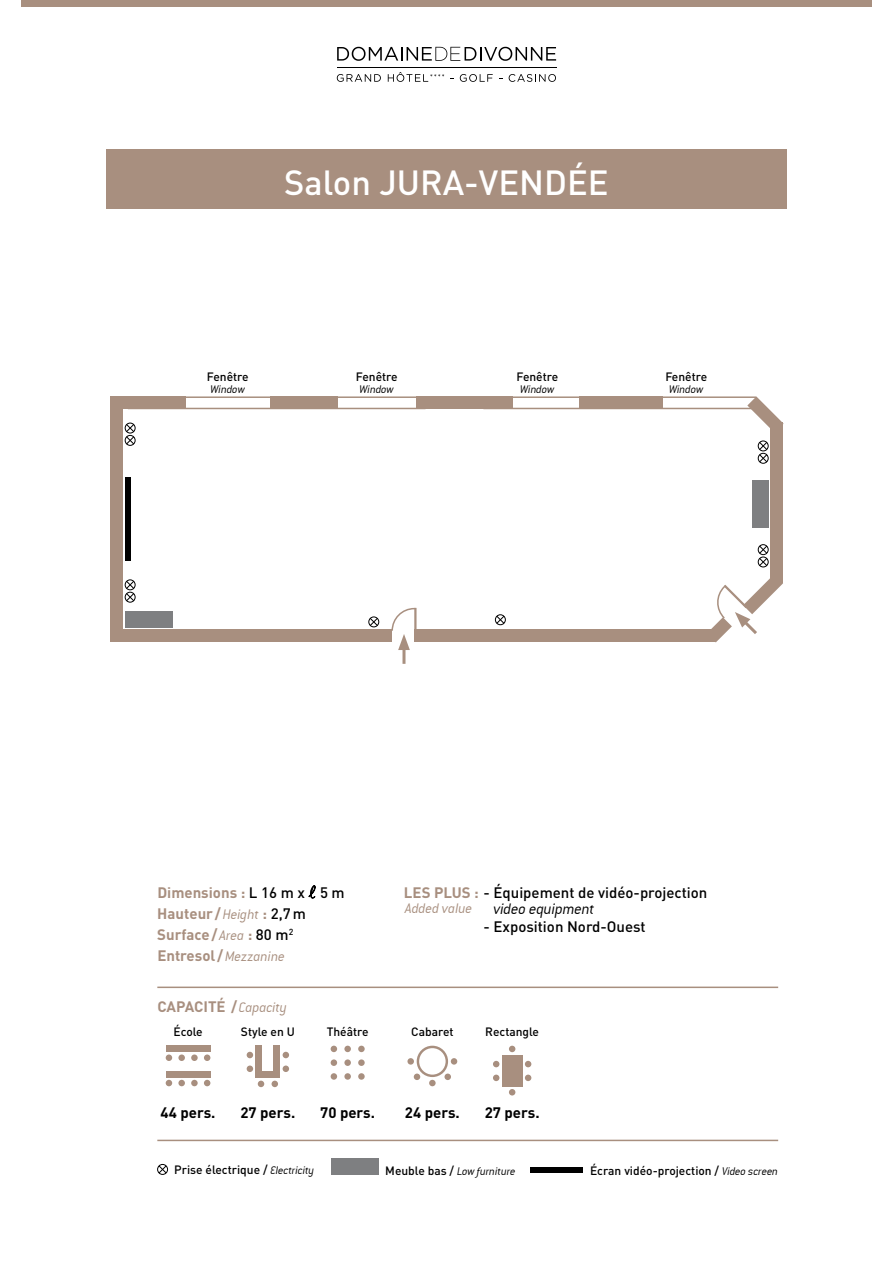
<style>
.page{position:relative;width:893px;height:1263px;background:#fff}
.page>*{position:absolute;margin:0;border:0;box-sizing:border-box;transform-origin:0 0}
.t1{font:500 34.5px "DIN";color:#fff}
.t2{font:italic 16.5px "Conduit ITCTT Light";letter-spacing:-.015em;color:#000}
.t3{font:700 15px/21px "DIN";color:#a88f7f}
.t4{font:500 15px "DIN";color:#000}
.t5{font:700 15px "DIN";color:#000}
.t6{font:italic 15px "Conduit ITCTT Light";letter-spacing:-.01em;color:#a88f7f}
.t7{font:500 12px "DIN";color:#000}
.t8{font:italic 12px "Conduit ITCTT Light";letter-spacing:-.01em;color:#000}
.s1{font-weight:500;color:#000}
.s2{font-family:"MT Extra";font-weight:400;font-size:18px;color:#000}
.s3{font-family:"Conduit ITCTT Light";font-weight:400;font-style:italic}
.s4{font-weight:700;color:#a88f7f}
.s5{font-family:"DIN";font-weight:500;font-style:normal}
</style>
<div class="page">
<div style="left:107px;top:149px;width:680px;height:59px;background:#a88f7f"></div>
<div style="left:21px;top:0;width:851px;height:7px;background:#a88f7f"></div>
<svg style="left:337px;top:47px;width:219px;height:14px"></svg>
<hr style="left:337px;top:67px;width:219px;height:1px;background:#000">
<svg style="left:337px;top:74px;width:44px;height:8px"></svg>
<svg style="left:388px;top:72px;width:56px;height:10px"></svg>
<svg style="left:460px;top:74px;width:33px;height:8px"></svg>
<svg style="left:509px;top:74px;width:47px;height:8px"></svg>
<svg style="left:308px;top:885px;width:7px;height:13px"></svg>
<div style="left:157px;top:1164px;width:11px;height:11px;border:1px solid #000;border-radius:50%"></div>
<svg style="left:158px;top:1165px;width:9px;height:9px"></svg>
<div style="left:331px;top:1158px;width:48px;height:17px;background:#7e7f81"></div>
<div style="left:530px;top:1167px;width:53px;height:5px;background:#000"></div>
<hr style="left:157px;top:986px;width:621px;height:2px;background:#a88f7f">
<hr style="left:157px;top:1140px;width:621px;height:1px;background:#a88f7f">
<svg style="left:331px;top:1046px;width:6px;height:6px"></svg>
<div style="left:344px;top:1046px;width:7px;height:6px;background:#a88f7f;border-radius:50%"></div>
<div style="left:358px;top:1046px;width:7px;height:6px;background:#a88f7f;border-radius:50%"></div>
<div style="left:331px;top:1059px;width:6px;height:7px;background:#a88f7f;border-radius:50%"></div>
<div style="left:344px;top:1059px;width:7px;height:7px;background:#a88f7f;border-radius:50%"></div>
<div style="left:358px;top:1059px;width:7px;height:7px;background:#a88f7f;border-radius:50%"></div>
<div style="left:331px;top:1073px;width:6px;height:7px;background:#a88f7f;border-radius:50%"></div>
<div style="left:344px;top:1073px;width:7px;height:7px;background:#a88f7f;border-radius:50%"></div>
<div style="left:358px;top:1073px;width:7px;height:7px;background:#a88f7f;border-radius:50%"></div>
<div style="left:166px;top:1054px;width:6px;height:7px;background:#a88f7f;border-radius:50%"></div>
<div style="left:178px;top:1054px;width:7px;height:7px;background:#a88f7f;border-radius:50%"></div>
<div style="left:191px;top:1054px;width:7px;height:7px;background:#a88f7f;border-radius:50%"></div>
<div style="left:204px;top:1054px;width:6px;height:7px;background:#a88f7f;border-radius:50%"></div>
<div style="left:166px;top:1046px;width:44px;height:6px;background:#a88f7f"></div>
<svg style="left:166px;top:1080px;width:6px;height:6px"></svg>
<div style="left:178px;top:1080px;width:7px;height:6px;background:#a88f7f;border-radius:50%"></div>
<div style="left:191px;top:1080px;width:7px;height:6px;background:#a88f7f;border-radius:50%"></div>
<svg style="left:204px;top:1080px;width:6px;height:6px"></svg>
<div style="left:166px;top:1071px;width:44px;height:6px;background:#a88f7f"></div>
<svg style="left:283px;top:1052px;width:6px;height:6px"></svg>
<div style="left:283px;top:1065px;width:6px;height:7px;background:#a88f7f;border-radius:50%"></div>
<svg style="left:247px;top:1052px;width:6px;height:6px"></svg>
<div style="left:247px;top:1065px;width:6px;height:7px;background:#a88f7f;border-radius:50%"></div>
<svg style="left:258px;top:1081px;width:6px;height:6px"></svg>
<svg style="left:272px;top:1081px;width:6px;height:6px"></svg>
<div style="left:256px;top:1072px;width:24px;height:6px;background:#a88f7f"></div>
<div style="left:256px;top:1046px;width:6px;height:32px;background:#a88f7f"></div>
<div style="left:274px;top:1046px;width:6px;height:32px;background:#a88f7f"></div>
<div style="left:369px;top:617px;width:10px;height:10px;border:1px solid #000;border-radius:50%"></div>
<svg style="left:369px;top:617px;width:9px;height:9px"></svg>
<div style="left:125px;top:592px;width:10px;height:10px;border:1px solid #000;border-radius:50%"></div>
<div style="left:125px;top:580px;width:10px;height:10px;border:1px solid #000;border-radius:50%"></div>
<svg style="left:126px;top:580px;width:9px;height:22px"></svg>
<div style="left:125px;top:435px;width:10px;height:11px;border:1px solid #000;border-radius:50%"></div>
<div style="left:125px;top:423px;width:10px;height:10px;border:1px solid #000;border-radius:50%"></div>
<svg style="left:126px;top:424px;width:9px;height:21px"></svg>
<div style="left:126px;top:478px;width:5px;height:83px;background:#000"></div>
<div style="left:110px;top:396px;width:13px;height:246px;background:#a88f7f"></div>
<div style="left:110px;top:629px;width:281px;height:13px;background:#a88f7f"></div>
<div style="left:414px;top:629px;width:70px;height:13px;background:#a88f7f"></div>
<div style="left:417px;top:396px;width:67px;height:13px;background:#a88f7f"></div>
<div style="left:270px;top:396px;width:68px;height:13px;background:#a88f7f"></div>
<div style="left:118px;top:396px;width:68px;height:13px;background:#a88f7f"></div>
<hr style="left:128px;top:396px;width:297px;height:2px;background:#a88f7f">
<hr style="left:128px;top:408px;width:297px;height:1px;background:#a88f7f">
<div style="left:125px;top:611px;width:48px;height:16px;background:#7e7f81"></div>
<hr style="left:402px;top:644px;width:3px;height:20px;background:#a88f7f">
<svg style="left:391px;top:607px;width:26px;height:43px"></svg>
<div style="left:495px;top:614px;width:11px;height:11px;border:1px solid #000;border-radius:50%"></div>
<svg style="left:496px;top:615px;width:9px;height:9px"></svg>
<div style="left:758px;top:557px;width:10px;height:10px;border:1px solid #000;border-radius:50%"></div>
<div style="left:758px;top:544px;width:10px;height:11px;border:1px solid #000;border-radius:50%"></div>
<svg style="left:759px;top:545px;width:9px;height:21px"></svg>
<div style="left:758px;top:453px;width:10px;height:10px;border:1px solid #000;border-radius:50%"></div>
<div style="left:758px;top:441px;width:10px;height:10px;border:1px solid #000;border-radius:50%"></div>
<svg style="left:759px;top:442px;width:9px;height:21px"></svg>
<div style="left:771px;top:423px;width:12px;height:160px;background:#a88f7f"></div>
<div style="left:483px;top:629px;width:233px;height:13px;background:#a88f7f"></div>
<svg style="left:747px;top:396px;width:37px;height:37px"></svg>
<div style="left:579px;top:396px;width:84px;height:13px;background:#a88f7f"></div>
<div style="left:483px;top:396px;width:30px;height:13px;background:#a88f7f"></div>
<hr style="left:483px;top:396px;width:273px;height:2px;background:#a88f7f">
<hr style="left:483px;top:408px;width:273px;height:1px;background:#a88f7f">
<div style="left:752px;top:480px;width:16px;height:48px;background:#7e7f81"></div>
<svg style="left:711px;top:574px;width:72px;height:68px"></svg>
<div style="left:417px;top:1046px;width:31px;height:31px;border:2px solid #a88f7f;border-radius:50%"></div>
<div style="left:407px;top:1058px;width:7px;height:6px;background:#a88f7f;border-radius:50%"></div>
<div style="left:414px;top:1073px;width:6px;height:7px;background:#a88f7f;border-radius:50%"></div>
<div style="left:444px;top:1073px;width:7px;height:7px;background:#a88f7f;border-radius:50%"></div>
<div style="left:429px;top:1080px;width:7px;height:6px;background:#a88f7f;border-radius:50%"></div>
<svg style="left:451px;top:1058px;width:6px;height:6px"></svg>
<svg style="left:525px;top:1061px;width:6px;height:6px"></svg>
<div style="left:525px;top:1074px;width:6px;height:7px;background:#a88f7f;border-radius:50%"></div>
<svg style="left:493px;top:1061px;width:6px;height:6px"></svg>
<div style="left:493px;top:1074px;width:6px;height:7px;background:#a88f7f;border-radius:50%"></div>
<svg style="left:509px;top:1089px;width:6px;height:6px"></svg>
<svg style="left:509px;top:1046px;width:6px;height:6px"></svg>
<div style="left:502px;top:1055px;width:20px;height:31px;background:#a88f7f"></div>
<h1 class="t1" style="left:284px;top:160px;width:326px">Salon JURA-VENDÉE</h1>
<p class="t7" style="left:207px;top:368px;width:43px">Fenêtre</p>
<p class="t8" style="left:210px;top:381px;width:36px">Window</p>
<p class="t7" style="left:356px;top:368px;width:43px">Fenêtre</p>
<p class="t8" style="left:359px;top:381px;width:36px">Window</p>
<p class="t7" style="left:516px;top:368px;width:43px">Fenêtre</p>
<p class="t8" style="left:520px;top:381px;width:36px">Window</p>
<p class="t7" style="left:665px;top:368px;width:43px">Fenêtre</p>
<p class="t8" style="left:669px;top:381px;width:36px">Window</p>
<p class="t3" style="left:157px;top:881px;width:189px">Dimensions : <span class="s1">L 16 m x</span> <span class="s2">l</span> <span class="s1">5 m<br></span>Hauteur /<span class="s3">Height</span> : <span class="s1">2,7m<br></span>Surface/ <span class="s3">Area</span> : <span class="s1">80 m</span><sup>2<br></sup>Entresol /<span class="s3">Mezzanine</span></p>
<p class="t4" style="left:404px;top:883px;width:305px"><span class="s4">LES PLUS :</span> - Équipement de vidéo-projection</p>
<h2 class="t2" style="left:493px;top:899px;width:103px">video equipment</h2>
<p class="t4" style="left:483px;top:917px;width:164px">- Exposition Nord-Ouest</p>
<p class="t6" style="left:405px;top:899px;width:69px">Added value</p>
<p class="t3" style="left:157px;top:995px;width:131px">CAPACITÉ / <span class="s3">Capacity</span></p>
<p class="t7" style="left:173px;top:1024px;width:31px">École</p>
<p class="t7" style="left:241px;top:1024px;width:55px">Style en U</p>
<p class="t7" style="left:327px;top:1024px;width:43px">Théâtre</p>
<p class="t7" style="left:411px;top:1024px;width:44px">Cabaret</p>
<p class="t7" style="left:485px;top:1024px;width:55px">Rectangle</p>
<p class="t5" style="left:161px;top:1103px;width:56px">44 pers.</p>
<p class="t5" style="left:240px;top:1103px;width:56px">27 pers.</p>
<p class="t5" style="left:320px;top:1103px;width:56px">70 pers.</p>
<p class="t5" style="left:405px;top:1103px;width:56px">24 pers.</p>
<p class="t5" style="left:485px;top:1103px;width:56px">27 pers.</p>
<p class="t7" style="left:174px;top:1162px;width:142px">Prise électrique / <span class="s3">Electricity</span></p>
<p class="t8" style="left:385px;top:1164px;width:132px"><span class="s5">Meuble bas /</span> Low furniture</p>
<p class="t7" style="left:590px;top:1163px;width:190px">Écran vidéo-projection / <span class="s3">Video screen</span></p>
</div>
